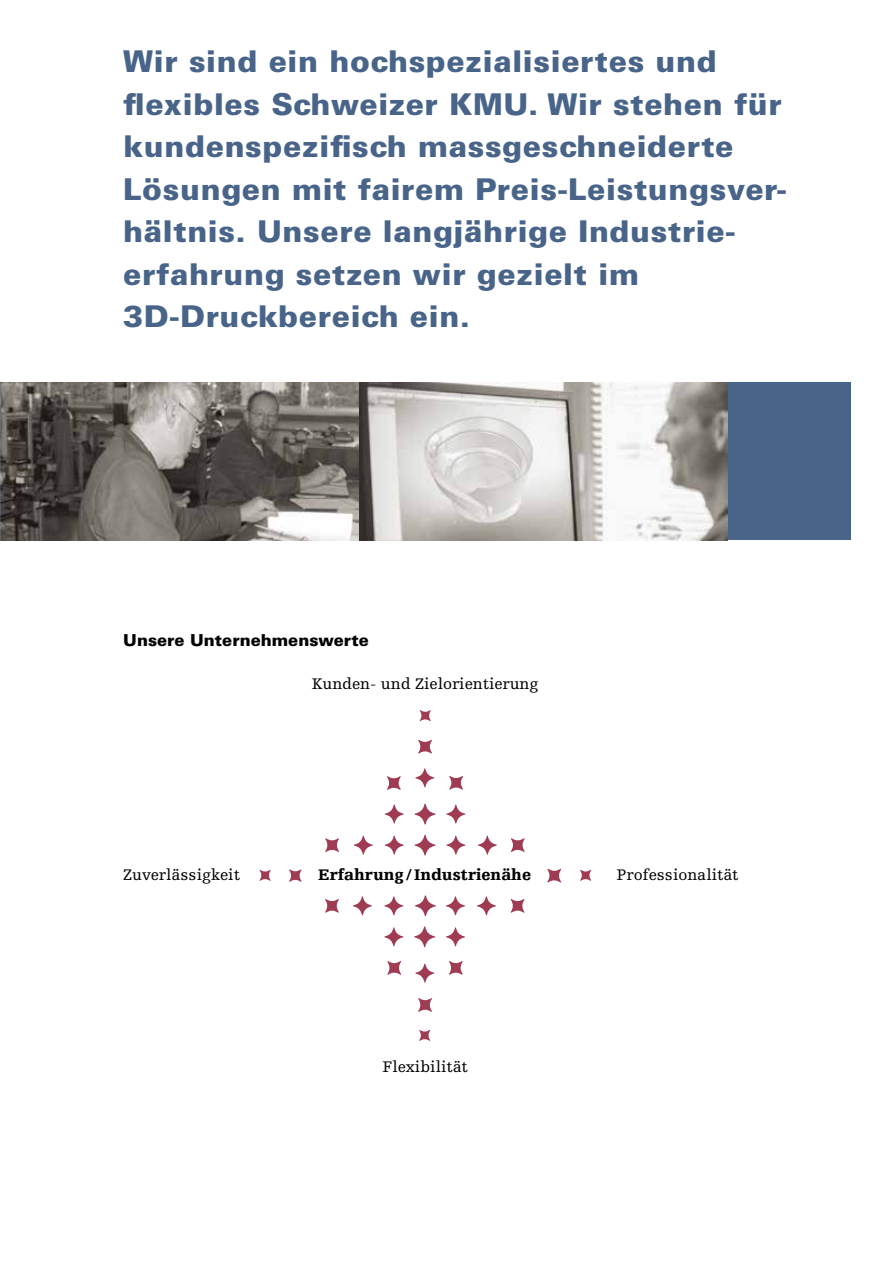
<style>
.page{position:relative;width:893px;height:1263px;background:#fff}
.page>*{position:absolute;margin:0;border:0;box-sizing:border-box;transform-origin:0 0}
.t1{font:900 30px/42.5px "Univers LT Std";letter-spacing:.02em;color:#486489}
.t2{font:900 16.5px "Univers LT Std";color:#000}
.t3{font:16.2px "Egyptienne FLT Std";color:#000}
.t4{font:900 16.2px "Egyptienne FLT Std";color:#000}
</style>
<div class="page">
<div style="left:727px;top:382px;width:123px;height:158px;background:#486489"></div>
<svg style="left:418px;top:740px;width:14px;height:13px"></svg>
<svg style="left:420px;top:710px;width:11px;height:11px"></svg>
<svg style="left:415px;top:768px;width:19px;height:19px"></svg>
<svg style="left:449px;top:776px;width:14px;height:13px"></svg>
<svg style="left:387px;top:776px;width:14px;height:14px"></svg>
<svg style="left:414px;top:803px;width:22px;height:22px"></svg>
<svg style="left:446px;top:804px;width:19px;height:20px"></svg>
<svg style="left:385px;top:804px;width:19px;height:20px"></svg>
<svg style="left:414px;top:835px;width:22px;height:21px"></svg>
<svg style="left:446px;top:835px;width:19px;height:20px"></svg>
<svg style="left:385px;top:835px;width:19px;height:20px"></svg>
<svg style="left:511px;top:838px;width:13px;height:14px"></svg>
<svg style="left:478px;top:835px;width:19px;height:20px"></svg>
<svg style="left:325px;top:838px;width:14px;height:14px"></svg>
<svg style="left:354px;top:835px;width:19px;height:20px"></svg>
<svg style="left:419px;top:1030px;width:11px;height:11px"></svg>
<svg style="left:415px;top:963px;width:19px;height:20px"></svg>
<svg style="left:387px;top:961px;width:14px;height:14px"></svg>
<svg style="left:449px;top:961px;width:14px;height:14px"></svg>
<svg style="left:414px;top:926px;width:21px;height:21px"></svg>
<svg style="left:384px;top:927px;width:19px;height:19px"></svg>
<svg style="left:446px;top:927px;width:19px;height:19px"></svg>
<svg style="left:415px;top:895px;width:21px;height:21px"></svg>
<svg style="left:384px;top:896px;width:19px;height:19px"></svg>
<svg style="left:446px;top:896px;width:19px;height:19px"></svg>
<svg style="left:325px;top:899px;width:14px;height:14px"></svg>
<svg style="left:353px;top:896px;width:19px;height:19px"></svg>
<svg style="left:511px;top:899px;width:13px;height:14px"></svg>
<svg style="left:477px;top:896px;width:19px;height:19px"></svg>
<svg style="left:580px;top:870px;width:11px;height:11px"></svg>
<svg style="left:547px;top:869px;width:14px;height:13px"></svg>
<svg style="left:289px;top:869px;width:12px;height:13px"></svg>
<svg style="left:260px;top:870px;width:11px;height:11px"></svg>
<svg style="left:418px;top:998px;width:14px;height:14px"></svg>
<img style="left:0;top:382px;width:727px;height:158px">
<p class="t1" style="left:123px;top:40px;width:665px">Wir sind ein hochspezialisiertes und flexibles Schweizer KMU. Wir stehen für kundenspezifisch massgeschneiderte Lösungen mit fairem Preis-Leistungsver&shy;hältnis. Unsere langjährige Industrie&shy;erfahrung setzen wir gezielt im 3D-Druckbereich ein.</p>
<p class="t2" style="left:123px;top:630px;width:247px">Unsere Unternehmenswerte</p>
<p class="t3" style="left:312px;top:675px;width:228px">Kunden- und Zielorientierung</p>
<p class="t3" style="left:123px;top:866px;width:118px">Zuverlässigkeit</p>
<p class="t4" style="left:318px;top:866px;width:214px">Erfahrung/Industrienähe</p>
<p class="t3" style="left:617px;top:866px;width:123px">Professionalität</p>
<p class="t3" style="left:383px;top:1057px;width:87px">Flexibilität</p>
</div>
